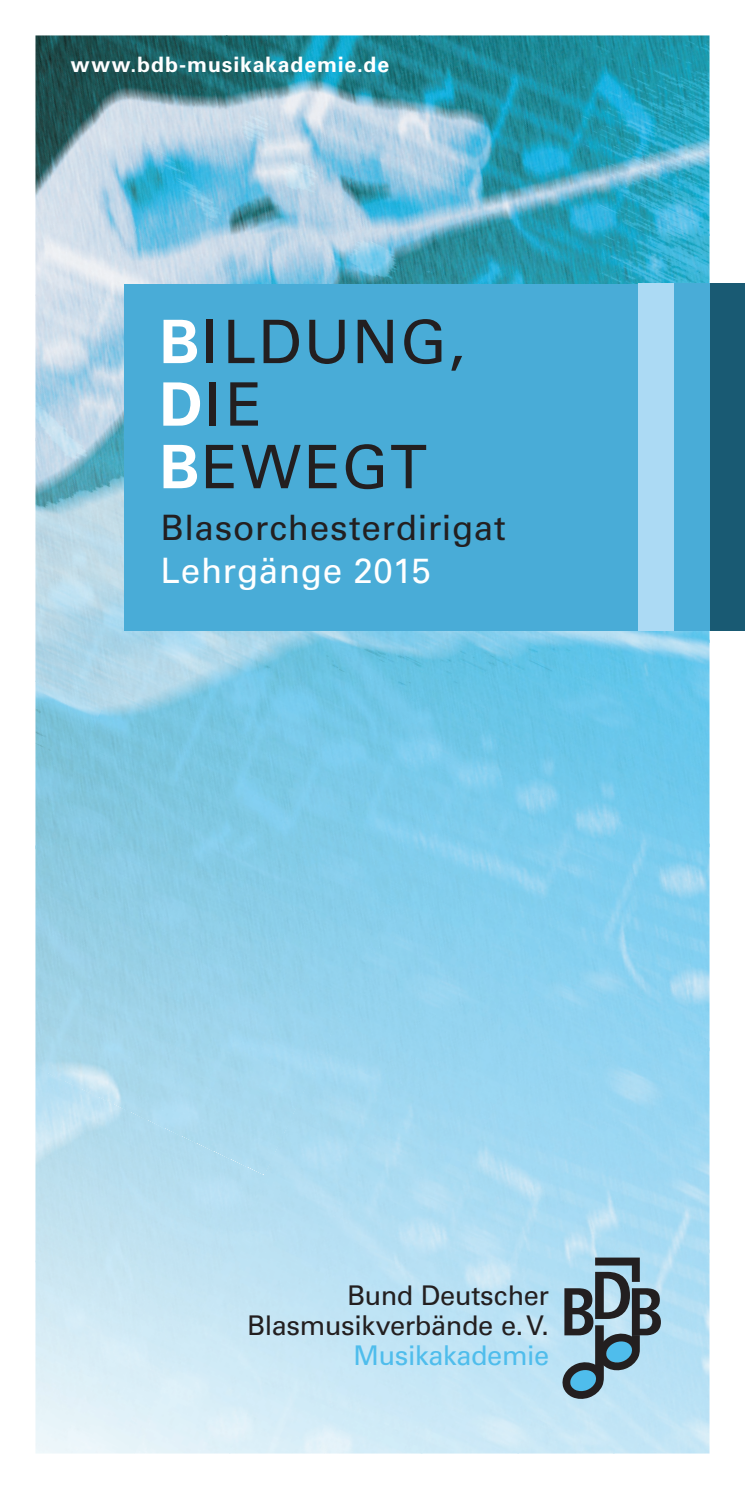
<style>
.page{position:relative;width:745px;height:1489px;background:#fff}
.page>*{position:absolute;margin:0;border:0;box-sizing:border-box;transform-origin:0 0}
.t1{font:60px/62.5px "Univers LT Std";letter-spacing:.035em;color:#231f20}
.t2{font:35px "Univers LT Std";letter-spacing:.015em;color:#231f20}
.t3{font:35px "Univers LT Std";letter-spacing:.02em;color:#fff}
.t4{font:27px/29.5px "Univers LT Std";letter-spacing:-.015em;color:#231f20;text-align:right}
.t5{font:27px "Univers LT Std";letter-spacing:-.015em;color:#4fbdec}
.t6{font:700 21.25px "Univers LT Std";letter-spacing:.04em;color:#fff}
.s1{font-weight:700;color:#fff}
</style>
<div class="page">
<img style="left:35px;top:35px;width:674px;height:1031px">
<img style="left:35px;top:35px;width:385px;height:677px">
<img style="left:35px;top:35px;width:192px;height:287px">
<img style="left:132px;top:233px;width:577px;height:1220px">
<img style="left:228px;top:631px;width:481px;height:822px">
<img style="left:35px;top:294px;width:57px;height:148px">
<img style="left:324px;top:639px;width:385px;height:814px">
<img style="left:420px;top:843px;width:289px;height:610px">
<img style="left:35px;top:680px;width:66px;height:169px">
<img style="left:517px;top:1046px;width:192px;height:407px">
<img style="left:612px;top:1248px;width:97px;height:205px">
<img style="left:35px;top:1066px;width:230px;height:268px">
<img style="left:35px;top:1260px;width:155px;height:193px">
<div style="left:125px;top:284px;width:619px;height:347px;background:#49acd7"></div>
<div style="left:709px;top:283px;width:35px;height:348px;background:#195a73"></div>
<div style="left:673px;top:283px;width:36px;height:348px;background:#49acd7"></div>
<div style="left:638px;top:283px;width:35px;height:348px;background:#acdaf4"></div>
<svg style="left:562px;top:1257px;width:98px;height:141px"></svg>
<p class="t6" style="left:71px;top:52px;width:320px">www.bdb-musikakademie.de</p>
<h1 class="t1" style="left:159px;top:311px;width:307px"><span class="s1">B</span>ILDUNG,<br><span class="s1">D</span>IE<br><span class="s1">B</span>EWEGT</h1>
<p class="t2" style="left:160px;top:507px;width:346px">Blasorchesterdirigat</p>
<p class="t3" style="left:160px;top:549px;width:271px">Lehrgänge 2015</p>
<p class="t4" style="left:247px;top:1280px;width:303px">Bund Deutscher<br>Blasmusikverbände e.V.</p>
<p class="t5" style="left:353px;top:1338px;width:197px">Musikakademie</p>
</div>
